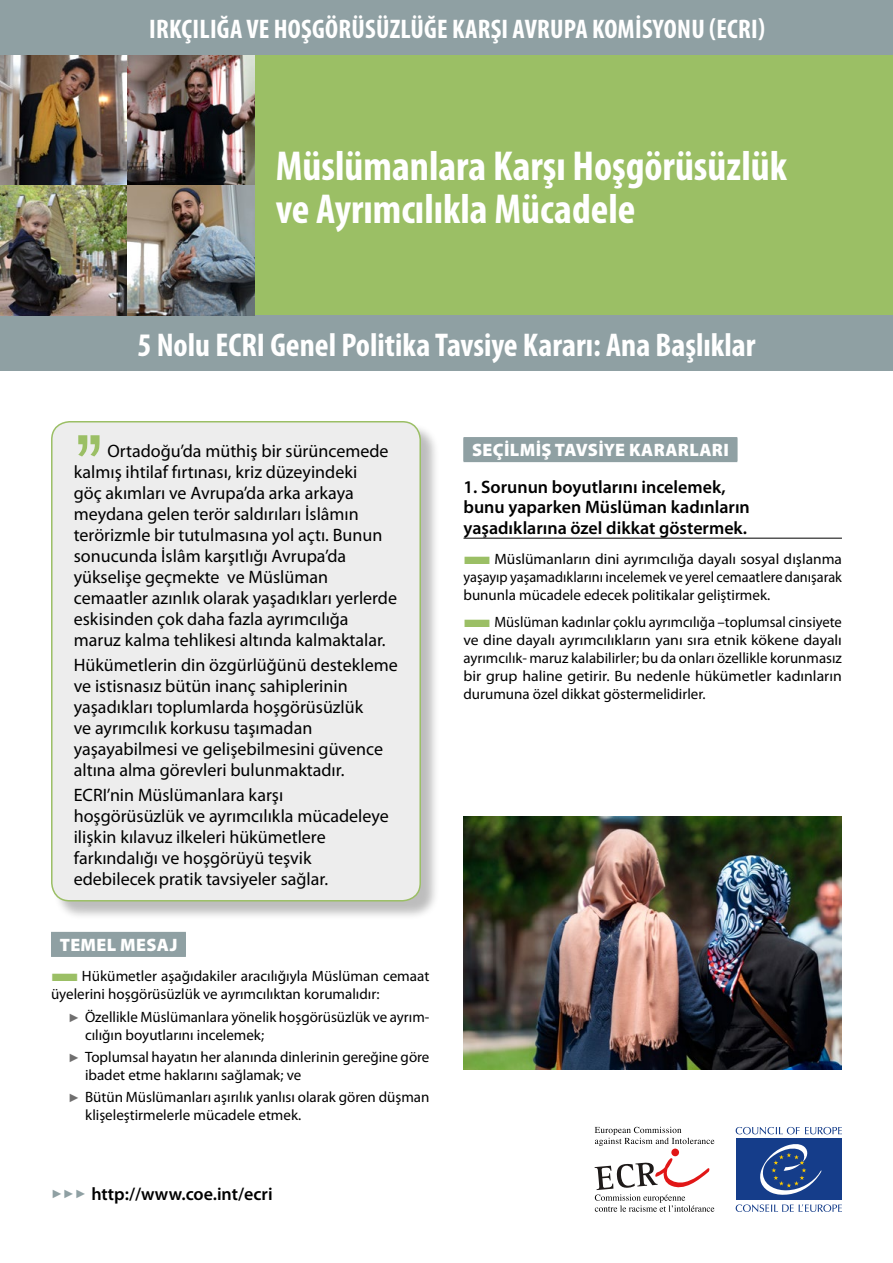
<style>
.page{position:relative;width:893px;height:1263px;background:#fff}
.page>*{position:absolute;margin:0;border:0;box-sizing:border-box;transform-origin:0 0}
.t1{font:700 condensed 42px/43.5px "Myriad Pro";color:#fff}
.t2{font:700 condensed 33px "Myriad Pro";color:#fff}
.t3{font:700 condensed 27px "Myriad Pro";letter-spacing:.01em;color:#fff}
.t4{font:18px/21px "Myriad Pro";color:#000}
.t5{font:600 18px/20.2px "Myriad Pro";color:#000}
.t6{font:900 18px "Myriad Pro";letter-spacing:.02em;color:#fff}
.t7{font:15px/18px "Myriad Pro";color:#000}
.s1{color:#9bbf65}
.s2{font-family:"Arial";font-size:12px;color:#706f6f}
.s3{font-family:"Arial";font-weight:400;font-size:12px;color:#8fa0a3}
</style>
<div class="page">
<div style="left:0;top:0;width:893px;height:316px;background:#8fa0a3"></div>
<div style="left:51px;top:933px;width:135px;height:24px;background:#8fa0a3"></div>
<div style="left:51px;top:932px;width:135px;height:24px;background:#8fa0a3"></div>
<div style="left:463px;top:438px;width:274px;height:24px;background:#8fa0a3"></div>
<div style="left:463px;top:437px;width:274px;height:24px;background:#8fa0a3"></div>
<hr style="left:463px;top:538px;width:379px;height:1px;background:#000">
<div style="left:254px;top:55px;width:639px;height:276px;background:#9bbf65"></div>
<div style="left:0;top:316px;width:893px;height:55px;background:#8fa0a3"></div>
<div style="left:53px;top:423px;width:387px;height:497px;background:#000;opacity:.26"></div>
<div style="left:52px;top:422px;width:368px;height:479px;background:#ededed;border-radius:18px"></div>
<svg style="left:78px;top:435px;width:22px;height:21px"></svg>
<div style="left:51px;top:421px;width:370px;height:480px;border:2px solid #9bbf65;border-radius:18px"></div>
<img style="left:0;top:55px;width:254px;height:261px">
<svg style="left:595px;top:1127px;width:119px;height:19px"></svg>
<div style="left:671px;top:1148px;width:8px;height:8px;background:#e11717;border-radius:50%"></div>
<svg style="left:595px;top:1158px;width:119px;height:54px"></svg>
<svg style="left:736px;top:1127px;width:106px;height:7px"></svg>
<svg style="left:736px;top:1204px;width:106px;height:8px"></svg>
<div style="left:736px;top:1139px;width:106px;height:61px;background:#153d8a"></div>
<svg style="left:760px;top:1144px;width:62px;height:51px"></svg>
<img style="left:463px;top:817px;width:379px;height:252px">
<h3 class="t3" style="left:149px;top:12px;width:617px">IRKÇILIĞA VE HOŞGÖRÜSÜZLÜĞE KARŞI AVRUPA KOMİSYONU (ECRI)</h3>
<h1 class="t1" style="left:276px;top:143px;width:513px">Müslümanlara Karşı Hoşgörüsüzlük ve Ayrımcılıkla Mücadele</h1>
<h2 class="t2" style="left:137px;top:324px;width:620px">5 Nolu ECRI Genel Politika Tavsiye Kararı: Ana Başlıklar</h2>
<p class="t4" style="left:74px;top:440px;width:325px;text-indent:34px">Ortadoğu’da müthiş bir sürüncemede kalmış ihtilaf fırtınası, kriz düzeyindeki<br>göç akımları ve Avrupa’da arka arkaya meydana gelen terör saldırıları İslâmın terörizmle bir tutulmasına yol açtı. Bunun sonucunda İslâm karşıtlığı Avrupa’da yükselişe geçmekte ve Müslüman cemaatler azınlık olarak yaşadıkları yerlerde eskisinden çok daha fazla ayrımcılığa maruz kalma tehlikesi altında kalmaktalar.</p>
<p class="t4" style="left:74px;top:654px;width:325px">Hükümetlerin din özgürlüğünü destekleme ve istisnasız bütün inanç sahiplerinin yaşadıkları toplumlarda hoşgörüsüzlük<br>ve ayrımcılık korkusu taşımadan yaşayabilmesi ve gelişebilmesini güvence altına alma görevleri bulunmaktadır.</p>
<p class="t4" style="left:74px;top:784px;width:317px">ECRI’nin Müslümanlara karşı hoşgörüsüzlük ve ayrımcılıkla mücadeleye ilişkin kılavuz ilkeleri hükümetlere farkındalığı ve hoşgörüyü teşvik edebilecek pratik tavsiyeler sağlar.</p>
<p class="t6" style="left:60px;top:932px;width:119px">TEMEL MESAJ</p>
<p class="t7" style="left:51px;top:967px;width:380px"><span class="s1">■</span>Hükümetler aşağıdakiler aracılığıyla Müslüman cemaat üyelerini hoşgörüsüzlük ve ayrımcılıktan korumalıdır:</p>
<p class="t7" style="left:85px;top:1007px;width:346px;text-indent:-17px"><span class="s2">►</span> Özellikle Müslümanlara yönelik hoşgörüsüzlük ve ayrım&shy;cılığın boyutlarını incelemek;</p>
<p class="t7" style="left:85px;top:1047px;width:346px;text-indent:-17px"><span class="s2">►</span> Toplumsal hayatın her alanında dinlerinin gereğine göre ibadet etme haklarını sağlamak; ve</p>
<p class="t7" style="left:85px;top:1088px;width:346px;text-indent:-17px"><span class="s2">►</span> Bütün Müslümanları aşırılık yanlısı olarak gören düşman klişeleştirmelerle mücadele etmek.</p>
<p class="t5" style="left:51px;top:1183px;width:223px"><span class="s3">►►►</span> http://www.coe.int/ecri</p>
<p class="t6" style="left:472px;top:438px;width:258px">SEÇILMIŞ TAVSIYE KARARLARI</p>
<p class="t5" style="left:463px;top:476px;width:288px">1. Sorunun boyutlarını incelemek, bunu yaparken Müslüman kadınların yaşadıklarına özel dikkat göstermek.</p>
<p class="t7" style="left:463px;top:550px;width:380px;text-align:justify"><span class="s1">■</span>Müslümanların dini ayrımcılığa dayalı sosyal dışlanma yaşayıp yaşamadıklarını incelemek ve yerel cemaatlere danışarak bununla mücadele edecek politikalar geliştirmek.</p>
<p class="t7" style="left:463px;top:612px;width:380px;text-align:justify"><span class="s1">■</span>Müslüman kadınlar çoklu ayrımcılığa –toplumsal cinsiyete ve dine dayalı ayrımcılıkların yanı sıra etnik kökene dayalı ayrımcılık- maruz kalabilirler; bu da onları özellikle korunmasız bir grup haline getirir. Bu nedenle hükümetler kadınların durumuna özel dikkat göstermelidirler.</p>
</div>
